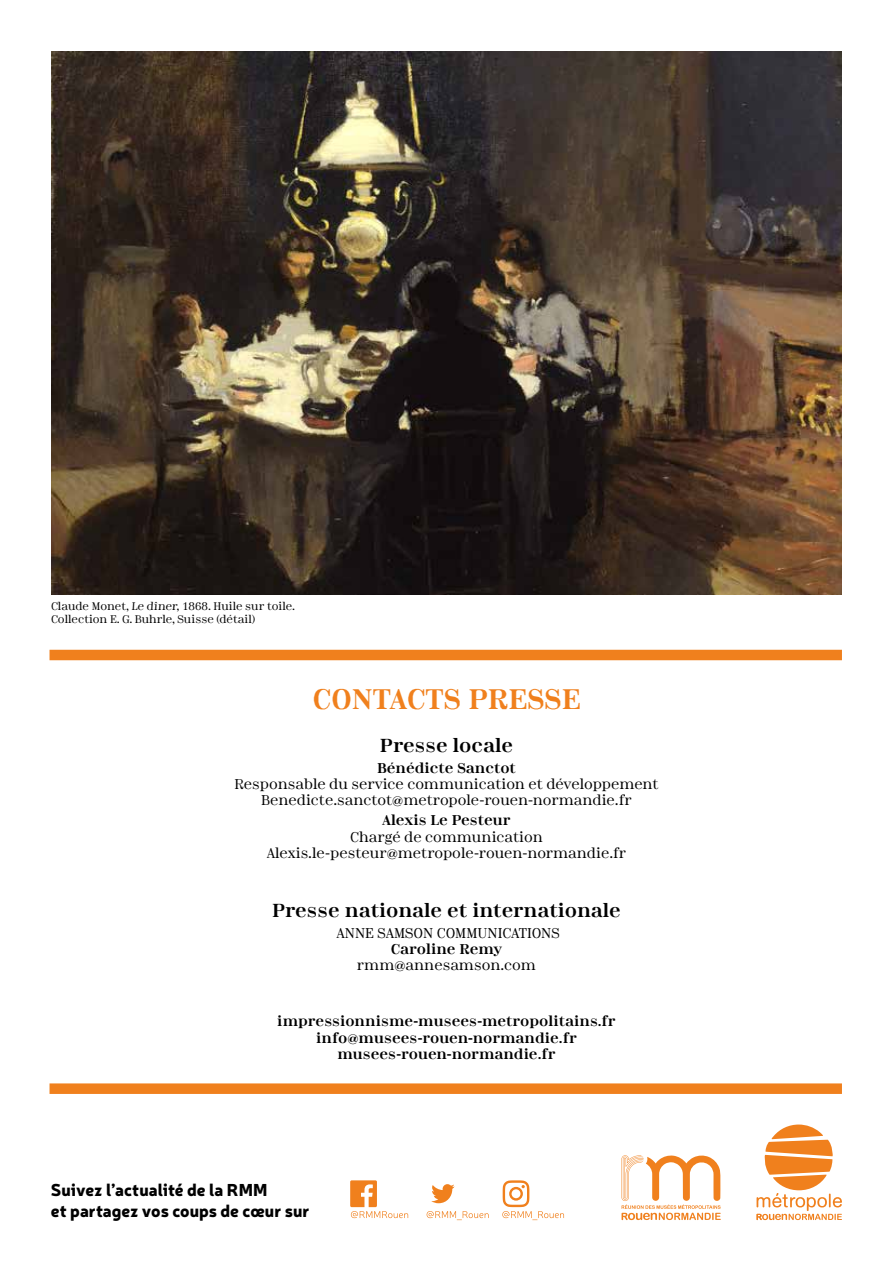
<style>
.page{position:relative;width:893px;height:1263px;background:#fff}
.page>*{position:absolute;margin:0;border:0;box-sizing:border-box;transform-origin:0 0}
.t1{font:700 27px "Minotaur";color:#f0801d}
.t2{font:700 18px "Minotaur";color:#000}
.t3{font:900 16.95px/20.4px "Neris";color:#000}
.t4{font:13.5px/16.2px "Minotaur";color:#000;text-align:center}
.t5{font:700 13.5px/16.2px "Minotaur";color:#000;text-align:center}
.t6{font:10.5px/12.6px "Minotaur";color:#000}
</style>
<div class="page">
<svg style="left:756px;top:1124px;width:86px;height:96px"></svg>
<svg style="left:350px;top:1180px;width:58px;height:38px"></svg>
<svg style="left:431px;top:1184px;width:24px;height:19px"></svg>
<svg style="left:427px;top:1211px;width:62px;height:9px"></svg>
<svg style="left:502px;top:1180px;width:62px;height:40px"></svg>
<div style="left:50px;top:1083px;width:792px;height:11px;background:#f0801d"></div>
<svg style="left:622px;top:1155px;width:99px;height:65px"></svg>
<img style="left:51px;top:51px;width:791px;height:543px">
<div style="left:50px;top:650px;width:792px;height:10px;background:#f0801d"></div>
<p class="t6" style="left:51px;top:599px;width:246px">Claude Monet, Le dîner, 1868. Huile sur toile.<br>Collection E. G. Buhrle, Suisse (détail)</p>
<h1 class="t1" style="left:312px;top:678px;width:270px">CONTACTS PRESSE</h1>
<h2 class="t2" style="left:380px;top:731px;width:135px">Presse locale</h2>
<p class="t5" style="left:377px;top:758px;width:140px">Bénédicte Sanctot</p>
<p class="t4" style="left:234px;top:775px;width:426px">Responsable du service communication et développement<br>Benedicte.sanctot@metropole-rouen-normandie.fr</p>
<p class="t5" style="left:382px;top:811px;width:130px">Alexis Le Pesteur</p>
<p class="t4" style="left:267px;top:827px;width:361px">Chargé de communication<br>Alexis.le-pesteur@metropole-rouen-normandie.fr</p>
<h2 class="t2" style="left:272px;top:897px;width:350px">Presse nationale et internationale</h2>
<p class="t4" style="left:336px;top:924px;width:225px">ANNE SAMSON COMMUNICATIONS</p>
<p class="t5" style="left:391px;top:940px;width:113px">Caroline Remy</p>
<p class="t4" style="left:357px;top:956px;width:181px">rmm@annesamson.com</p>
<p class="t5" style="left:277px;top:1012px;width:340px">impressionnisme-musees-metropolitains.fr info@musees-rouen-normandie.fr musees-rouen-normandie.fr</p>
<p class="t3" style="left:51px;top:1179px;width:260px">Suivez l’actualité de la RMM<br>et partagez vos coups de cœur sur</p>
</div>
